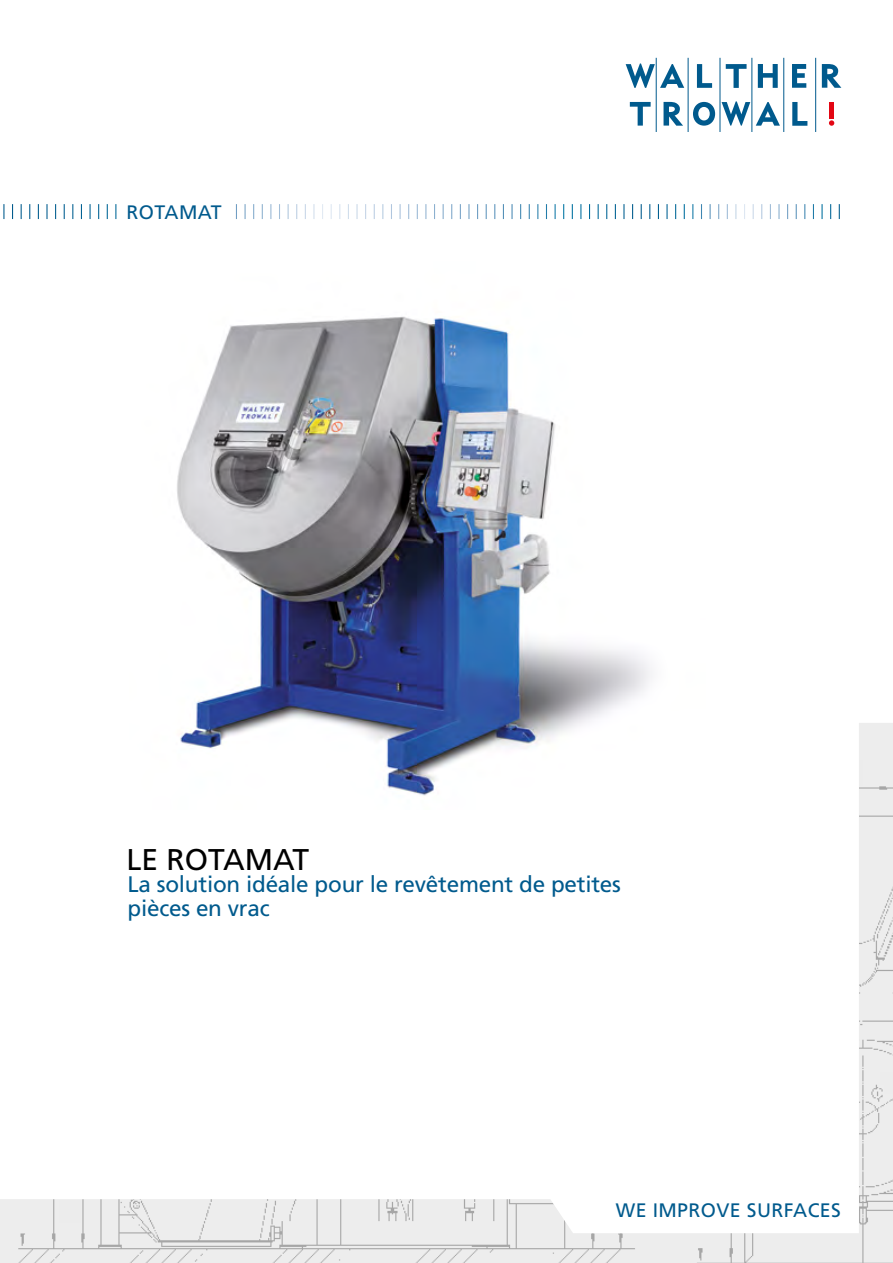
<style>
.page{position:relative;width:893px;height:1263px;background:#fff}
.page>*{position:absolute;margin:0;border:0;box-sizing:border-box;transform-origin:0 0}
.t1{font:30px "Frutiger";color:#000}
.t2{font:22.5px/24px "Frutiger";letter-spacing:-.01em;color:#005a8d}
.t3{font:19.5px "Frutiger";letter-spacing:.02em;color:#005a8d}
</style>
<div class="page">
<div style="left:829px;top:102px;width:5px;height:16px;background:#e30613"></div>
<svg style="left:829px;top:120px;width:5px;height:6px"></svg>
<svg style="left:697px;top:64px;width:15px;height:24px"></svg>
<svg style="left:726px;top:64px;width:21px;height:24px"></svg>
<svg style="left:758px;top:64px;width:20px;height:24px"></svg>
<svg style="left:792px;top:64px;width:14px;height:24px"></svg>
<svg style="left:626px;top:64px;width:58px;height:24px"></svg>
<svg style="left:630px;top:102px;width:21px;height:24px"></svg>
<svg style="left:822px;top:64px;width:19px;height:24px"></svg>
<svg style="left:663px;top:102px;width:20px;height:24px"></svg>
<svg style="left:693px;top:102px;width:22px;height:24px"></svg>
<svg style="left:722px;top:101px;width:28px;height:25px"></svg>
<svg style="left:756px;top:102px;width:24px;height:24px"></svg>
<svg style="left:792px;top:102px;width:15px;height:24px"></svg>
<hr style="left:656px;top:58px;width:1px;height:74px;background:#005a8d">
<hr style="left:688px;top:58px;width:1px;height:74px;background:#005a8d">
<hr style="left:720px;top:58px;width:1px;height:74px;background:#005a8d">
<hr style="left:751px;top:58px;width:1px;height:74px;background:#005a8d">
<hr style="left:783px;top:58px;width:1px;height:74px;background:#005a8d">
<hr style="left:815px;top:58px;width:1px;height:74px;background:#005a8d">
<img style="left:0;top:723px;width:893px;height:540px">
<svg style="left:641px;top:204px;width:199px;height:15px"></svg>
<svg style="left:3px;top:204px;width:630px;height:15px"></svg>
<div style="left:118px;top:185px;width:111px;height:58px;background:#fff"></div>
<img style="left:129px;top:316px;width:602px;height:493px">
<p class="t3" style="left:126px;top:201px;width:97px">ROTAMAT</p>
<h1 class="t1" style="left:126px;top:842px;width:184px">LE ROTAMAT</h1>
<p class="t2" style="left:128px;top:872px;width:495px">La solution idéale pour le revêtement de petites pièces en vrac</p>
<p class="t3" style="left:616px;top:1198px;width:227px">WE IMPROVE SURFACES</p>
</div>
